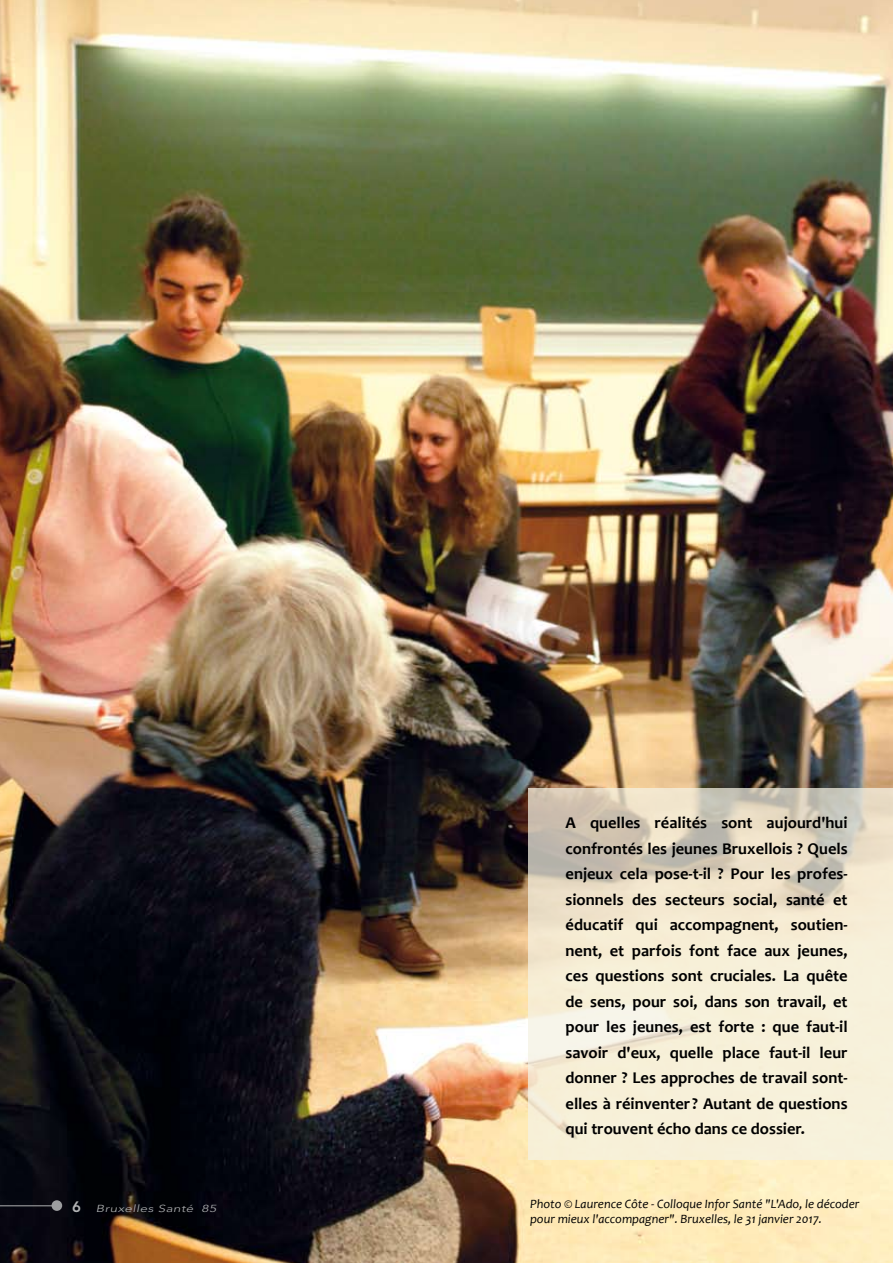
<style>
.page{position:relative;width:893px;height:1263px;background:#fff}
.page>*{position:absolute;margin:0;border:0;box-sizing:border-box;transform-origin:0 0}
.t1{font:700 16.5px/25.5px "Candara";color:#000;text-align:justify}
.t2{font:italic 12.75px/15px "Candara";color:#000}
.t3{font:italic 300 10.2px "Avenir";letter-spacing:.03em;color:#b1b3b4;scale:1.33 1}
.s1{font-weight:800;font-style:normal;font-size:15px}
</style>
<div class="page">
<img style="left:0;top:0;width:893px;height:1263px">
<svg style="left:529px;top:788px;width:364px;height:371px;background:#ede5cf"></svg>
<div style="left:52px;top:1200px;width:10px;height:11px;background:#9c9d9f;border-radius:50%"></div>
<hr style="left:0;top:1205px;width:56px;height:1px;background:#9c9d9f">
<p class="t3" style="left:72px;top:1202px;width:110px"><span class="s1">6</span> Bruxelles Santé 85</p>
<p class="t1" style="left:566px;top:810px;width:284px">A quelles réalités sont aujourd'hui confrontés les jeunes Bruxellois ? Quels enjeux cela pose-t-il ? Pour les profes&shy;sionnels des secteurs social, santé et éducatif qui accompagnent, soutien&shy;nent, et parfois font face aux jeunes, ces questions sont cruciales. La quête de sens, pour soi, dans son travail, et pour les jeunes, est forte : que faut-il savoir d'eux, quelle place faut-il leur donner ? Les approches de travail sont&shy;elles à réinventer? Autant de questions qui trouvent écho dans ce dossier.</p>
<p class="t2" style="left:530px;top:1196px;width:331px">Photo © Laurence Côte - Colloque Infor Santé "L'Ado, le décoder pour mieux l'accompagner". Bruxelles, le 31 janvier 2017.</p>
</div>
